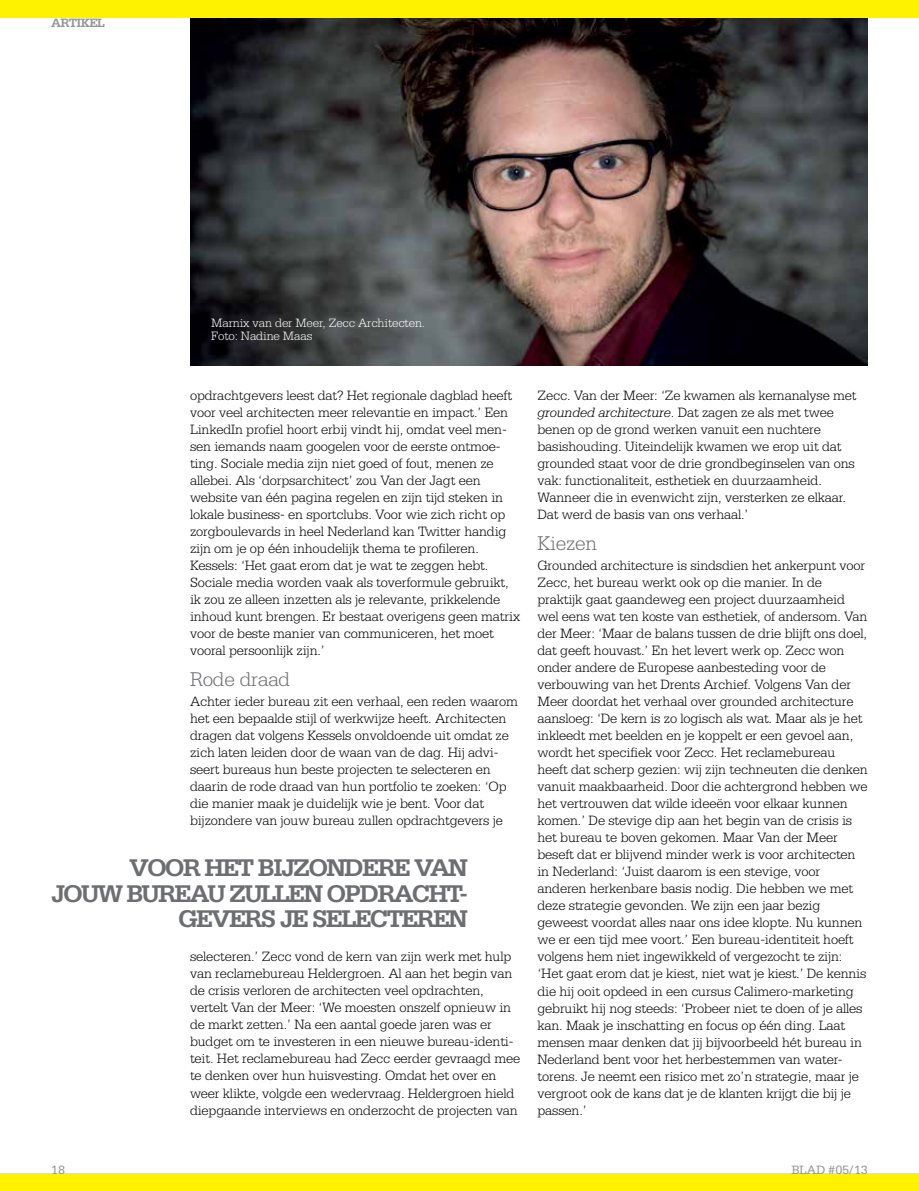
<style>
.page{position:relative;width:919px;height:1191px;background:#fff}
.page>*{position:absolute;margin:0;border:0;box-sizing:border-box;transform-origin:0 0}
.t1{font:700 25.5px/25.5px "Serifa";letter-spacing:-.075em;color:#6d6e71;text-align:right}
.t2{font:300 21px "Serifa";letter-spacing:-.01em;color:#6d6e71}
.t3{font:300 14.25px/17px "Serifa";letter-spacing:-.01em;color:#000}
.t4{font:300 12.75px/13.5px "Serifa";letter-spacing:-.01em;color:#fff}
.t5{font:12.75px "Serifa";letter-spacing:-.03em;color:#939598}
.t6{font:700 12.75px "Serifa";letter-spacing:-.05em;color:#939598}
.s1{font-style:italic}
</style>
<div class="page">
<img style="left:190px;top:17px;width:677px;height:349px">
<div style="left:0;top:0;width:918px;height:17px;background:#fff200"></div>
<div style="left:0;top:1174px;width:918px;height:17px;background:#fff200"></div>
<svg style="left:918px;top:1174px;width:1px;height:17px"></svg>
<p class="t6" style="left:51px;top:15px;width:56px">ARTIKEL</p>
<p class="t4" style="left:211px;top:316px;width:215px">Marnix van der Meer, Zecc Architecten.<br>Foto: nadine Maas</p>
<p class="t3" style="left:190px;top:387px;width:331px">opdrachtgevers leest dat? Het regionale dagblad heeft voor veel architecten meer relevantie en impact.’ een LinkedIn profiel hoort erbij vindt hij, omdat veel men&shy;sen iemands naam googelen voor de eerste ontmoe&shy;ting. Sociale media zijn niet goed of fout, menen ze allebei. Als ‘dorpsarchitect’ zou van der Jagt een website van één pagina regelen en zijn tijd steken in lokale business- en sportclubs. voor wie zich richt op zorgboulevards in heel nederland kan twitter handig zijn om je op één inhoudelijk thema te profileren.<br>Kessels: ‘Het gaat erom dat je wat te zeggen hebt.<br>Sociale media worden vaak als toverformule gebruikt, ik zou ze alleen inzetten als je relevante, prikkelende inhoud kunt brengen. er bestaat overigens geen matrix voor de beste manier van communiceren, het moet vooral persoonlijk zijn.’</p>
<p class="t2" style="left:190px;top:667px;width:102px">Rode draad</p>
<p class="t3" style="left:190px;top:693px;width:329px">Achter ieder bureau zit een verhaal, een reden waarom het een bepaalde stijl of werkwijze heeft. Architecten dragen dat volgens Kessels onvoldoende uit omdat ze zich laten leiden door de waan van de dag. Hij advi&shy;seert bureaus hun beste projecten te selecteren en daarin de rode draad van hun portfolio te zoeken: ‘op die manier maak je duidelijk wie je bent. voor dat bijzondere van jouw bureau zullen opdrachtgevers je</p>
<p class="t1" style="left:51px;top:855px;width:418px">VOOR HET BIJZONDERE VAN<br>JOUW BUREAU ZULLEN OPDRACHT-<br>GEVERS JE SELECTEREN</p>
<p class="t3" style="left:190px;top:948px;width:331px">selecteren.’ Zecc vond de kern van zijn werk met hulp van reclamebureau Heldergroen. Al aan het begin van de crisis verloren de architecten veel opdrachten, vertelt van der Meer: ‘We moesten onszelf opnieuw in de markt zetten.’ na een aantal goede jaren was er budget om te investeren in een nieuwe bureau-identi&shy;teit. Het reclamebureau had Zecc eerder gevraagd mee te denken over hun huisvesting. omdat het over en weer klikte, volgde een wedervraag. Heldergroen hield diepgaande interviews en onderzocht de projecten van</p>
<p class="t3" style="left:537px;top:387px;width:320px">Zecc. van der Meer: ‘Ze kwamen als kernanalyse met <span class="s1">grounded architecture</span>. Dat zagen ze als met twee benen op de grond werken vanuit een nuchtere basishouding. Uiteindelijk kwamen we erop uit dat grounded staat voor de drie grondbeginselen van ons vak: functionaliteit, esthetiek en duurzaamheid.<br>Wanneer die in evenwicht zijn, versterken ze elkaar.<br>Dat werd de basis van ons verhaal.’</p>
<p class="t2" style="left:537px;top:531px;width:61px">Kiezen</p>
<p class="t3" style="left:537px;top:557px;width:332px">Grounded architecture is sindsdien het ankerpunt voor Zecc, het bureau werkt ook op die manier. In de praktijk gaat gaandeweg een project duurzaamheid wel eens wat ten koste van esthetiek, of andersom. van der Meer: ‘Maar de balans tussen de drie blijft ons doel, dat geeft houvast.’ en het levert werk op. Zecc won onder andere de europese aanbesteding voor de verbouwing van het Drents Archief. volgens van der Meer doordat het verhaal over grounded architecture aansloeg: ‘De kern is zo logisch als wat. Maar als je het inkleedt met beelden en je koppelt er een gevoel aan, wordt het specifiek voor Zecc. Het reclamebureau heeft dat scherp gezien: wij zijn techneuten die denken vanuit maakbaarheid. Door die achtergrond hebben we het vertrouwen dat wilde ideeën voor elkaar kunnen komen.’ De stevige dip aan het begin van de crisis is het bureau te boven gekomen. Maar van der Meer beseft dat er blijvend minder werk is voor architecten in nederland: ‘Juist daarom is een stevige, voor anderen herkenbare basis nodig. Die hebben we met deze strategie gevonden. We zijn een jaar bezig geweest voordat alles naar ons idee klopte. nu kunnen we er een tijd mee voort.’ een bureau-identiteit hoeft volgens hem niet ingewikkeld of vergezocht te zijn: ‘Het gaat erom dat je kiest, niet wat je kiest.’ De kennis die hij ooit opdeed in een cursus Calimero-marketing gebruikt hij nog steeds: ‘Probeer niet te doen of je alles kan. Maak je inschatting en focus op één ding. Laat mensen maar denken dat jij bijvoorbeeld hét bureau in nederland bent voor het herbestemmen van water&shy;torens. Je neemt een risico met zo’n strategie, maar je vergroot ook de kans dat je de klanten krijgt die bij je passen.’</p>
<p class="t5" style="left:51px;top:1162px;width:16px">18</p>
<p class="t5" style="left:791px;top:1162px;width:78px">blad #05/13</p>
</div>
